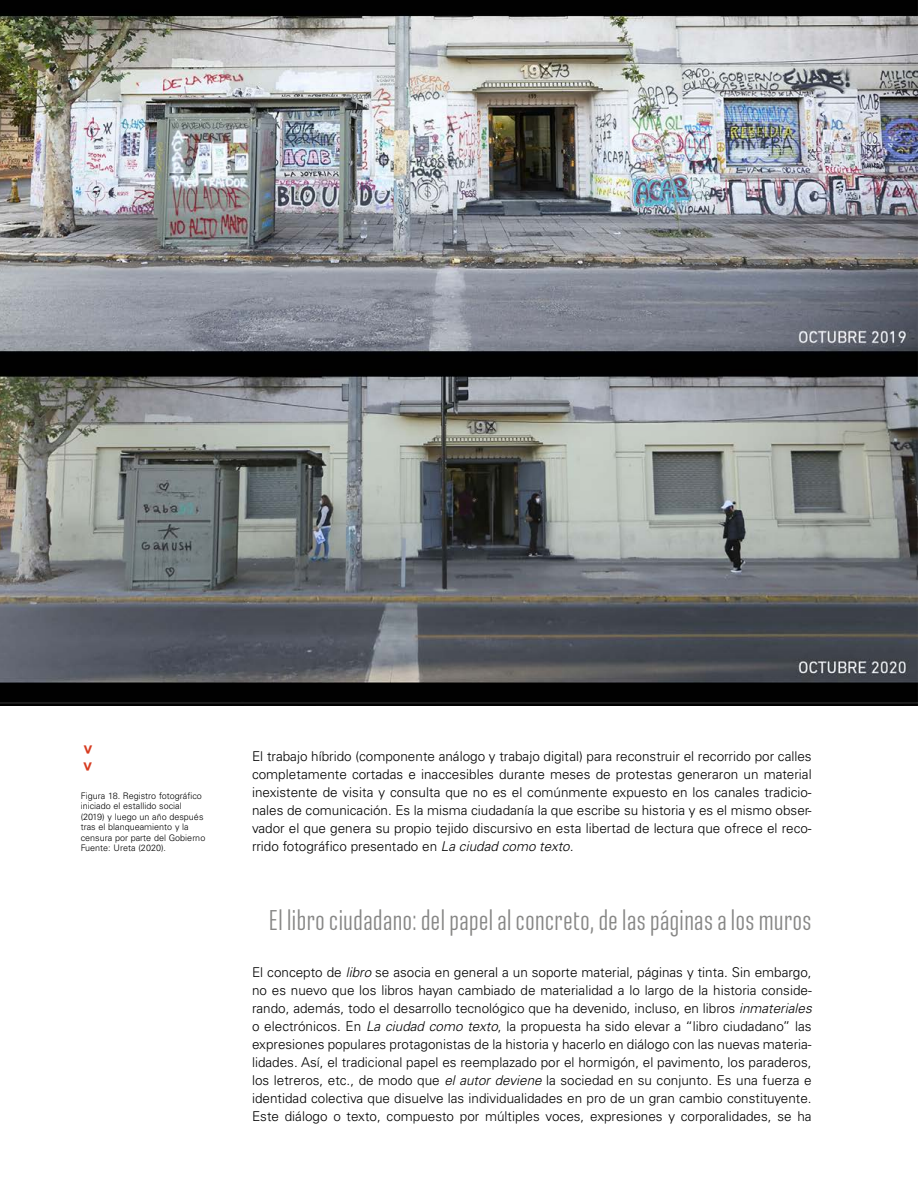
<style>
.page{position:relative;width:918px;height:1188px;background:#fff}
.page>*{position:absolute;margin:0;border:0;box-sizing:border-box;transform-origin:0 0}
.t1{font:28.5px "Ristretto Pro";letter-spacing:.02em;color:#878786}
.t2{font:300 13.5px/18px "Univers LT Std";color:#000;text-align:justify}
.t3{font:300 9px/10.5px "Univers LT Std";color:#000}
.s1{font-style:italic}
</style>
<div class="page">
<img style="left:0;top:0;width:918px;height:705px">
<p class="t3" style="left:81px;top:790px;width:126px">Figura 18. Registro fotográfico iniciado el estallido social (2019) y luego un año después tras el blanqueamiento y la censura por parte del Gobierno<br>Fuente: Ureta (2020).</p>
<p class="t2" style="left:252px;top:747px;width:561px">El trabajo híbrido (componente análogo y trabajo digital) para reconstruir el recorrido por calles completamente cortadas e inaccesibles durante meses de protestas generaron un material inexistente de visita y consulta que no es el comúnmente expuesto en los canales tradicio&shy;nales de comunicación. Es la misma ciudadanía la que escribe su historia y es el mismo obser&shy;vador el que genera su propio tejido discursivo en esta libertad de lectura que ofrece el reco&shy;rrido fotográfico presentado en <span class="s1">La ciudad como texto.</span></p>
<h1 class="t1" style="left:269px;top:904px;width:544px">El libro ciudadano: del papel al concreto, de las páginas a los muros</h1>
<p class="t2" style="left:252px;top:963px;width:561px">El concepto de <span class="s1">libro</span> se asocia en general a un soporte material, páginas y tinta. Sin embargo, no es nuevo que los libros hayan cambiado de materialidad a lo largo de la historia conside&shy;rando, además, todo el desarrollo tecnológico que ha devenido, incluso, en libros <span class="s1">inmateriales </span>o electrónicos. En <span class="s1">La ciudad como texto</span>, la propuesta ha sido elevar a “libro ciudadano” las expresiones populares protagonistas de la historia y hacerlo en diálogo con las nuevas materia&shy;lidades. Así, el tradicional papel es reemplazado por el hormigón, el pavimento, los paraderos, los letreros, etc., de modo que <span class="s1">el autor deviene</span> la sociedad en su conjunto. Es una fuerza e identidad colectiva que disuelve las individualidades en pro de un gran cambio constituyente.<br>Este diálogo o texto, compuesto por múltiples voces, expresiones y corporalidades, se ha</p>
</div>
